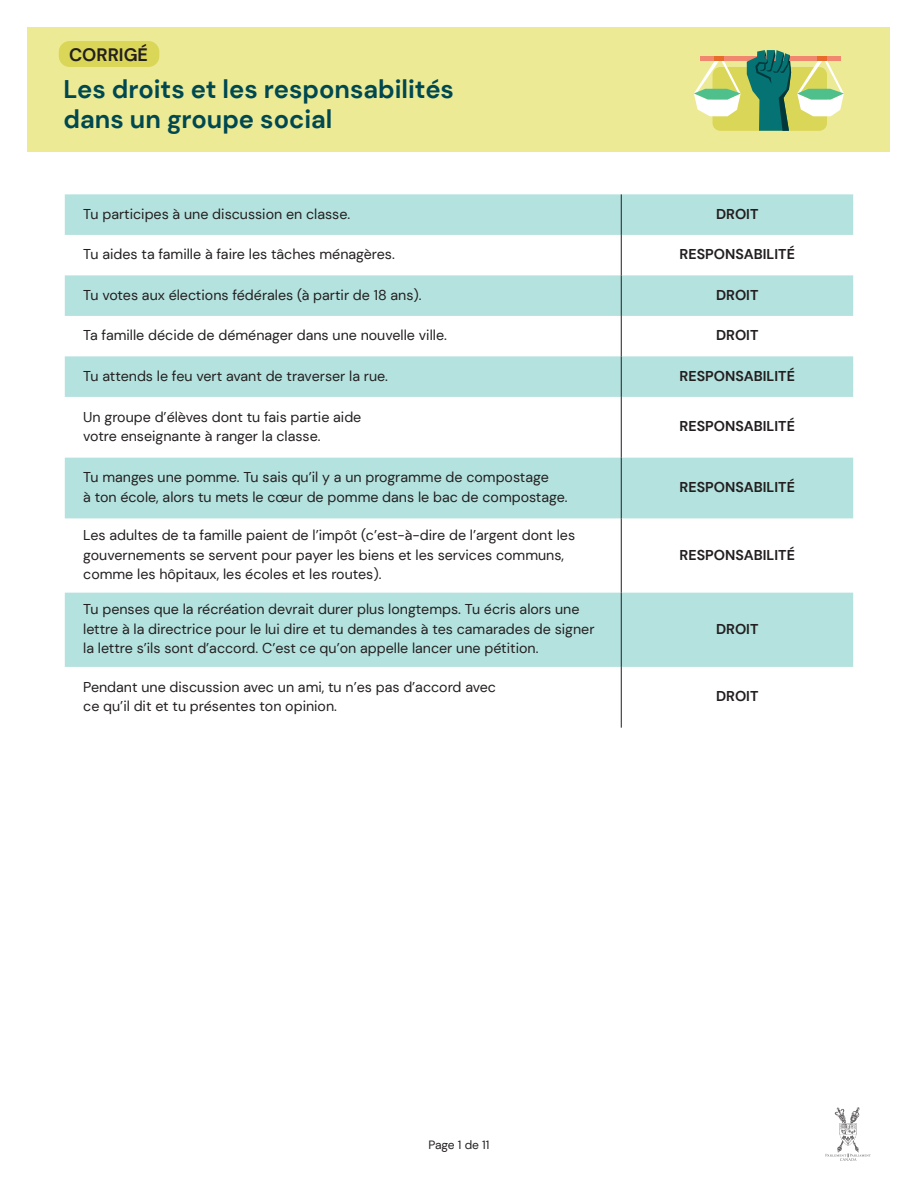
<style>
.page{position:relative;width:918px;height:1188px;background:#fff}
.page>*{position:absolute;margin:0;border:0;box-sizing:border-box;transform-origin:0 0}
.H1_-_Game_s_name{font:700 25.5px/30px "DM Sans";color:#004851}
.H1_-_Game_s_name-2{font:700 18px "DM Sans";color:#231f20}
.P_-_Answer_Key_-_Bod{font:14.25px/19.5px "DM Sans";color:#231f20}
.P_-_Answer_Key_-_Bod-2{font:700 14.25px "DM Sans";color:#231f20}
.t1{font:12px "DM Sans";color:#231f20}
</style>
<div class="page">
<div style="left:28px;top:27px;width:862px;height:124px;background:#ecea95"></div>
<div style="left:59px;top:41px;width:100px;height:26px;background:#dad657;border-radius:11px"></div>
<svg style="left:825px;top:1107px;width:46px;height:54px"></svg>
<svg style="left:65px;top:194px;width:788px;height:473px;fill:#b4e2de"></svg>
<hr style="left:621px;top:194px;width:1px;height:41px;background:#231f20">
<hr style="left:621px;top:235px;width:1px;height:40px;background:#231f20">
<hr style="left:621px;top:275px;width:1px;height:41px;background:#231f20">
<hr style="left:621px;top:316px;width:1px;height:40px;background:#231f20">
<hr style="left:621px;top:356px;width:1px;height:41px;background:#231f20">
<hr style="left:621px;top:397px;width:1px;height:61px;background:#231f20">
<hr style="left:621px;top:458px;width:1px;height:60px;background:#231f20">
<hr style="left:621px;top:518px;width:1px;height:75px;background:#231f20">
<hr style="left:621px;top:593px;width:1px;height:74px;background:#231f20">
<hr style="left:621px;top:667px;width:1px;height:61px;background:#231f20">
<div style="left:713px;top:67px;width:114px;height:64px;background:#dad657;border-radius:8px"></div>
<hr style="left:700px;top:57px;width:141px;height:4px;background:#f28770">
<svg style="left:694px;top:56px;width:47px;height:60px"></svg>
<div style="left:714px;top:56px;width:10px;height:5px;background:#e86b2b"></div>
<svg style="left:797px;top:56px;width:47px;height:60px"></svg>
<div style="left:818px;top:56px;width:9px;height:5px;background:#e86b2b"></div>
<svg style="left:747px;top:50px;width:44px;height:81px"></svg>
<p class="H1_-_Game_s_name-2" style="left:69px;top:44px;width:81px">CORRIGÉ</p>
<p class="H1_-_Game_s_name" style="left:64px;top:74px;width:392px">Les droits et les responsabilités dans un groupe social</p>
<p class="P_-_Answer_Key_-_Bod" style="left:83px;top:204px;width:269px">Tu participes à une discussion en classe.</p>
<p class="P_-_Answer_Key_-_Bod-2" style="left:716px;top:205px;width:44px">DROIT</p>
<p class="P_-_Answer_Key_-_Bod" style="left:83px;top:244px;width:313px">Tu aides ta famille à faire les tâches ménagères.</p>
<p class="P_-_Answer_Key_-_Bod-2" style="left:680px;top:245px;width:117px">RESPONSABILITÉ</p>
<p class="P_-_Answer_Key_-_Bod" style="left:83px;top:285px;width:340px">Tu votes aux élections fédérales (à partir de 18 ans).</p>
<p class="P_-_Answer_Key_-_Bod-2" style="left:716px;top:286px;width:44px">DROIT</p>
<p class="P_-_Answer_Key_-_Bod" style="left:83px;top:325px;width:365px">Ta famille décide de déménager dans une nouvelle ville.</p>
<p class="P_-_Answer_Key_-_Bod-2" style="left:716px;top:326px;width:44px">DROIT</p>
<p class="P_-_Answer_Key_-_Bod" style="left:83px;top:366px;width:306px">Tu attends le feu vert avant de traverser la rue.</p>
<p class="P_-_Answer_Key_-_Bod-2" style="left:680px;top:367px;width:117px">RESPONSABILITÉ</p>
<p class="P_-_Answer_Key_-_Bod" style="left:83px;top:407px;width:280px">Un groupe d’élèves dont tu fais partie aide votre enseignante à ranger la classe.</p>
<p class="P_-_Answer_Key_-_Bod-2" style="left:680px;top:417px;width:117px">RESPONSABILITÉ</p>
<p class="P_-_Answer_Key_-_Bod" style="left:83px;top:468px;width:486px">Tu manges une pomme. Tu sais qu’il y a un programme de compostage<br>à ton école, alors tu mets le cœur de pomme dans le bac de compostage.</p>
<p class="P_-_Answer_Key_-_Bod-2" style="left:680px;top:478px;width:117px">RESPONSABILITÉ</p>
<p class="P_-_Answer_Key_-_Bod" style="left:83px;top:525px;width:493px">Les adultes de ta famille paient de l’impôt (c’est-à-dire de l’argent dont les gouvernements se servent pour payer les biens et les services communs, comme les hôpitaux, les écoles et les routes).</p>
<p class="P_-_Answer_Key_-_Bod-2" style="left:680px;top:546px;width:117px">RESPONSABILITÉ</p>
<p class="P_-_Answer_Key_-_Bod" style="left:83px;top:600px;width:513px">Tu penses que la récréation devrait durer plus longtemps. Tu écris alors une lettre à la directrice pour le lui dire et tu demandes à tes camarades de signer la lettre s’ils sont d’accord. C’est ce qu’on appelle lancer une pétition.</p>
<p class="P_-_Answer_Key_-_Bod-2" style="left:716px;top:620px;width:44px">DROIT</p>
<p class="P_-_Answer_Key_-_Bod" style="left:83px;top:677px;width:414px">Pendant une discussion avec un ami, tu n’es pas d’accord avec ce qu’il dit et tu présentes ton opinion.</p>
<p class="P_-_Answer_Key_-_Bod-2" style="left:716px;top:687px;width:44px">DROIT</p>
<p class="t1" style="left:428px;top:1138px;width:63px">Page 1 de 11</p>
</div>
